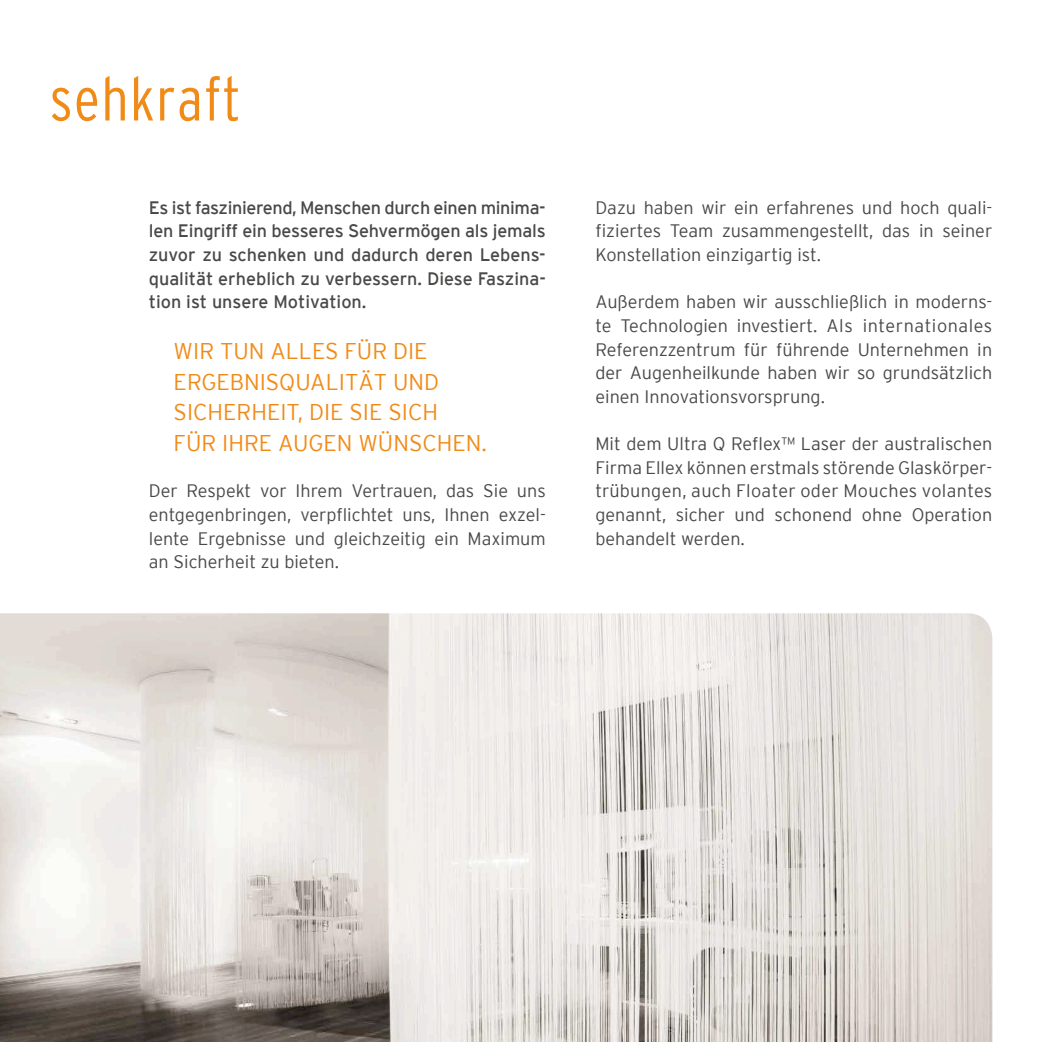
<style>
.page{position:relative;width:1042px;height:1042px;background:#fff}
.page>*{position:absolute;margin:0;border:0;box-sizing:border-box;transform-origin:0 0}
.t1{font:300 condensed 61.25px "Interstate";letter-spacing:.02em;color:#f18b18}
.t2{font:300 22.75px/30.6px "Interstate";color:#f18b18}
.t3{font:300 18.03px/23.6px "Interstate";color:#494948;text-align:justify}
.t4{font:18.03px/23.6px "Interstate";color:#494948;text-align:justify}
</style>
<div class="page">
<img style="left:0;top:613px;width:992px;height:429px">
<h1 class="t1" style="left:50px;top:64px;width:192px">sehkraft</h1>
<p class="t4" style="left:149px;top:195px;width:398px">Es ist faszinierend, Menschen durch einen minima&shy;len Eingriff ein besseres Sehvermögen als jemals zuvor zu schenken und dadurch deren Lebens&shy;qualität erheblich zu verbessern. Diese Faszina&shy;tion ist unsere Motivation.</p>
<p class="t2" style="left:174px;top:336px;width:315px">WIR TUN ALLES FÜR DIE<br>ERGEBNISQUALITÄT UND<br>SICHERHEIT, DIE SIE SICH<br>FÜR IHRE AUGEN WÜNSCHEN.</p>
<p class="t3" style="left:149px;top:479px;width:398px">Der Respekt vor Ihrem Vertrauen, das Sie uns entgegenbringen, verpflichtet uns, Ihnen exzel&shy;lente Ergebnisse und gleichzeitig ein Maximum an Sicherheit zu bieten.</p>
<p class="t3" style="left:595px;top:195px;width:398px">Dazu haben wir ein erfahrenes und hoch quali&shy;fiziertes Team zusammengestellt, das in seiner Konstellation einzigartig ist.</p>
<p class="t3" style="left:595px;top:290px;width:398px">Außerdem haben wir ausschließlich in moderns&shy;te Technologien investiert. Als internationales Referenzzentrum für führende Unternehmen in der Augenheilkunde haben wir so grundsätzlich einen Innovationsvorsprung.</p>
<p class="t3" style="left:595px;top:432px;width:398px">Mit dem Ultra Q Reflex™ Laser der australischen Firma Ellex können erstmals störende Glaskörper&shy;trübungen, auch Floater oder Mouches volantes genannt, sicher und schonend ohne Operation behandelt werden.</p>
</div>
